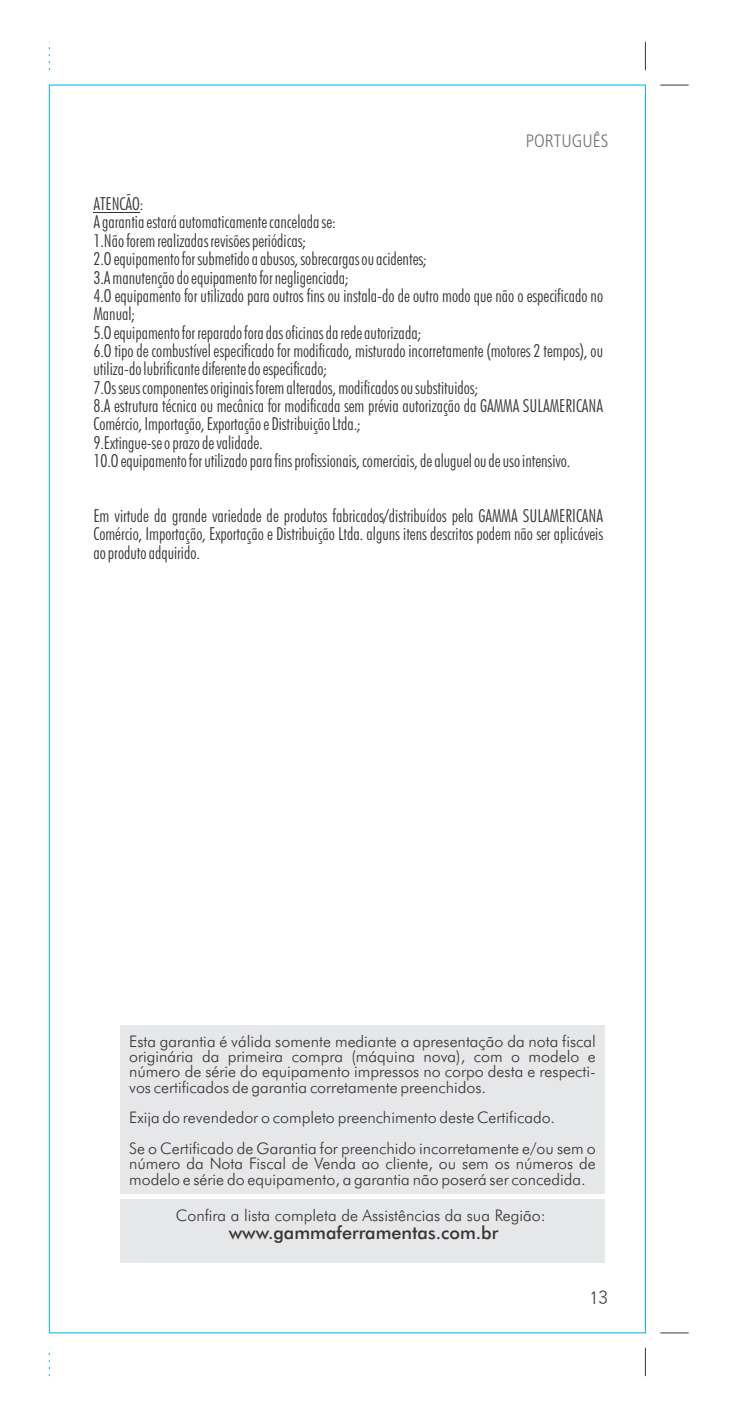
<style>
.page{position:relative;width:738px;height:1418px;background:#fff}
.page>*{position:absolute;margin:0;border:0;box-sizing:border-box;transform-origin:0 0}
.t1{font:300 condensed 18px/18.4px "Futura BT";color:#373435}
.t2{font:500 18px "Futura BT";color:#373435}
.t3{font:300 condensed 18px "Frutiger";color:#727376}
.t4{font:300 condensed 18px "Frutiger";color:#373435}
.t5{font:300 16px/15.4px "Futura BT";color:#373435}
.s1{font-family:"Yu Gothic";font-weight:400;font-stretch:normal}
</style>
<div class="page">
<hr style="left:93px;top:212px;width:47px;height:1px;background:#373435">
<div style="left:120px;top:1199px;width:484px;height:63px;background:#e6e7e8"></div>
<div style="left:120px;top:1025px;width:484px;height:168px;background:#e6e7e8"></div>
<svg style="left:644px;top:42px;width:1px;height:28px"></svg>
<svg style="left:644px;top:1348px;width:1px;height:27px"></svg>
<svg style="left:660px;top:85px;width:28px;height:1px"></svg>
<svg style="left:660px;top:1332px;width:28px;height:1px"></svg>
<svg style="left:49px;top:42px;width:1px;height:28px"></svg>
<svg style="left:49px;top:1347px;width:1px;height:28px"></svg>
<p class="t3" style="left:525px;top:131px;width:84px">PORTUGUÊS</p>
<p class="t1" style="left:93px;top:196px;width:511px">ATENCÃO:<br>A garantia estará automaticamente cancelada se:<br>1.Não forem realizadas revisões periódicas;<br>2.O equipamento for submetido a abusos, sobrecargas ou acidentes;<br>3.A manutenção do equipamento for negligenciada;<br>4.O equipamento for utilizado para outros fins ou instala-do de outro modo que não o especificado no Manual;<br>5.O equipamento for reparado fora das oficinas da rede autorizada;<br>6.O tipo de combustível especificado for modificado, misturado incorretamente (motores 2 tempos), ou utiliza-do lubrificante diferente do especificado;<br>7.Os seus componentes originais forem alterados, modificados ou substituidos;<br>8.A estrutura técnica ou mecânica for modificada sem prévia autorização da GAMMA SULAMERICANA Comércio, Importação, Exportação e Distribuição Ltda.;<br>9.Extingue-se o prazo de validade.<br>10.O equipamento for utilizado para fins profissionais, comerciais, de aluguel ou de uso intensivo.</p>
<p class="t1" style="left:93px;top:508px;width:511px;text-align:justify">Em virtude da grande variedade de produtos fabricados/distribuídos pela GAMMA SULAMERICANA Comércio, Importação, Exportação e Distribuição Ltda. alguns itens descritos podem não ser aplicáveis ao produto adquirido.</p>
<p class="t5" style="left:129px;top:1034px;width:468px;text-align:justify">Esta garantia é válida somente mediante a apresentação da nota fiscal originária da primeira compra (máquina nova), com o modelo e número de série do equipamento impressos no corpo desta e respecti&shy;vos certificados de garantia corretamente preenchidos.</p>
<p class="t5" style="left:129px;top:1103px;width:468px;line-height:30.6px">Exija do revendedor o completo preenchimento deste Certificado.<br>Se o Certificado de Garantia for preenchido incorretamente e/ou sem o</p>
<p class="t5" style="left:129px;top:1157px;width:468px">número da Nota Fiscal de Venda ao cliente, ou sem os números de modelo e série do equipamento, a garantia não poserá ser concedida.</p>
<p class="t5" style="left:176px;top:1209px;width:371px">Confira a lista completa de Assistências da sua Região:</p>
<p class="t2" style="left:228px;top:1225px;width:271px">www.gammaferramentas.com.br</p>
<p class="t4" style="left:589px;top:1288px;width:20px">1<span class="s1">3</span></p>
</div>
